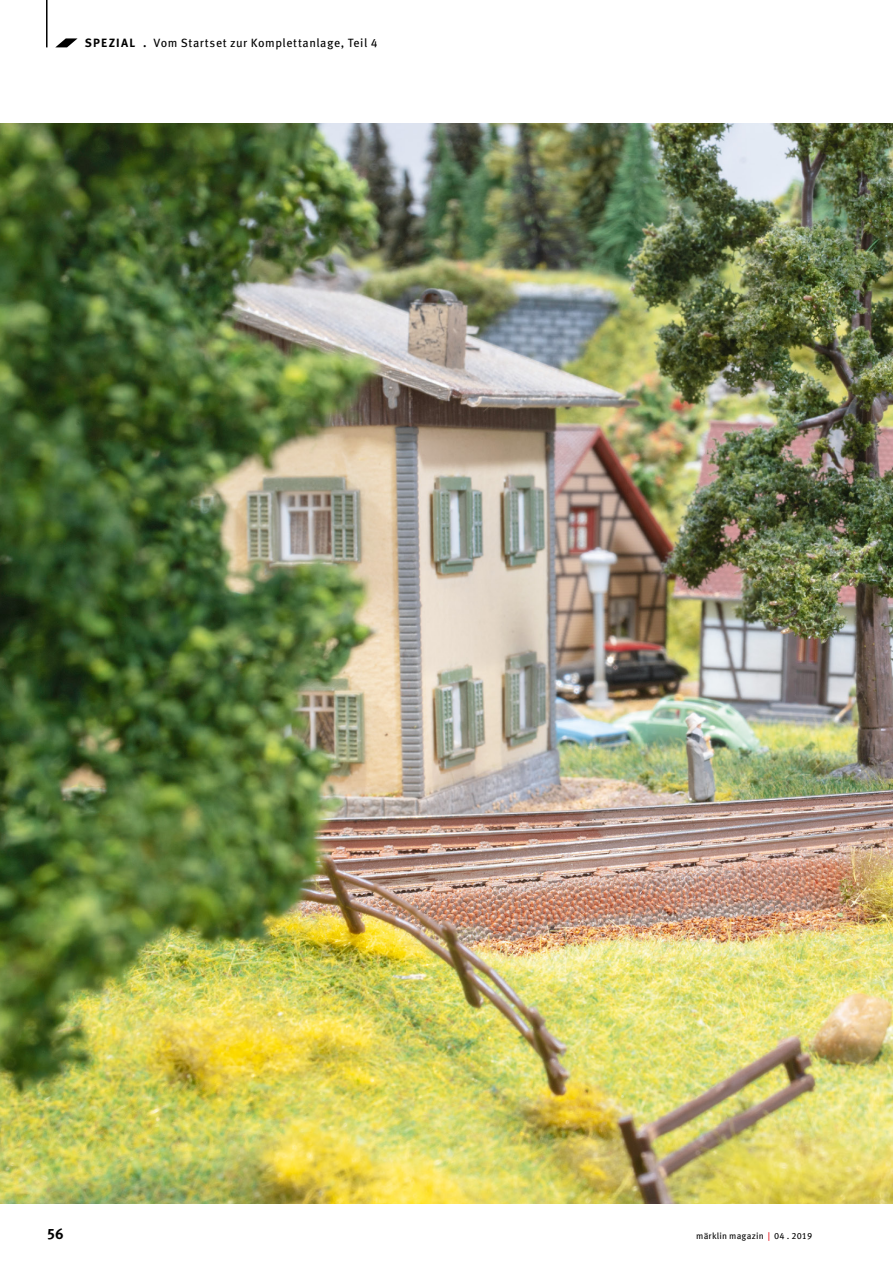
<style>
.page{position:relative;width:893px;height:1263px;background:#fff}
.page>*{position:absolute;margin:0;border:0;box-sizing:border-box;transform-origin:0 0}
._00_Pagina{font:700 15px "Meta OT";color:#000}
.t1{font:12px "Meta OT";letter-spacing:.04em;color:#000}
._00_Heftnummerierung{font:9px "Meta OT";letter-spacing:.02em;color:#000}
.s1{font-weight:700}
.s2{color:#e3000b}
</style>
<div class="page">
<hr style="left:46px;top:0;width:2px;height:47px;background:#000">
<svg style="left:56px;top:38px;width:22px;height:9px"></svg>
<img style="left:0;top:123px;width:893px;height:1080px">
<p class="t1" style="left:85px;top:36px;width:294px"><span class="s1">SPEZIAL .</span> Vom Startset zur Komplettanlage, Teil 4</p>
<p class="_00_Pagina" style="left:47px;top:1225px;width:19px">56</p>
<p class="_00_Heftnummerierung" style="left:696px;top:1230px;width:117px">märklin magazin <span class="s2">|</span> 04 . 2019</p>
</div>
